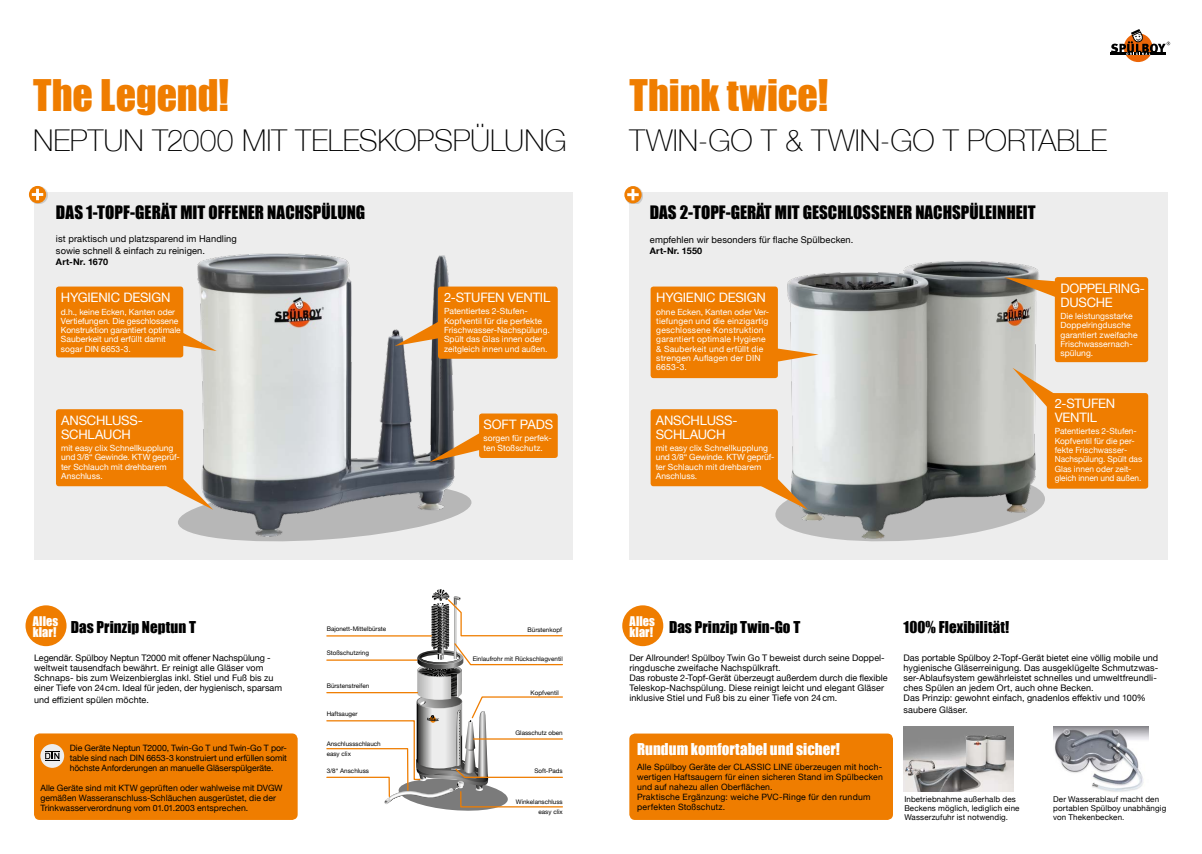
<style>
.page{position:relative;width:1202px;height:854px;background:#fff}
.page>*{position:absolute;margin:0;border:0;box-sizing:border-box;transform-origin:0 0}
.t1{font:40px "Impact";color:#ef7d00}
.t2{font:100 30px "Helvetica Neue";color:#000}
.t3{font:17px "Impact";color:#000}
.t4{font:15px "Impact";letter-spacing:.005em;color:#000}
.t5{font:15px "Impact";color:#fff}
.t6{font:13px/14px "Helvetica Neue";letter-spacing:-.015em;color:#fff}
.t7{font:12.3px/11.1px "Impact";letter-spacing:.005em;color:#fff}
.t8{font:9.3px/11.5px "Helvetica Neue";letter-spacing:.01em;color:#000}
.t9{font:9px/10px "Helvetica Neue";letter-spacing:.01em;color:#000}
.t10{font:700 9px "Helvetica Neue";letter-spacing:.02em;color:#000}
.t11{font:8.7px/10px "Helvetica Neue";letter-spacing:.01em;color:#000}
.t12{font:8.5px/9.3px "Helvetica Neue";letter-spacing:.005em;color:#fff}
.t13{font:8.5px/9.3px "Helvetica Neue";letter-spacing:.025em;color:#fff}
.t14{font:8px/9px "Helvetica Neue";letter-spacing:.015em;color:#000}
.t15{font:6.3px/10.1px "Helvetica Neue";color:#000}
</style>
<div class="page">
<div style="left:629px;top:192px;width:539px;height:367px;background:#ededed"></div>
<div style="left:34px;top:192px;width:539px;height:367px;background:#ededed"></div>
<img style="left:197px;top:253px;width:269px;height:178px">
<img style="left:770px;top:261px;width:308px;height:228px">
<div style="left:1124px;top:33px;width:28px;height:29px;background:#ec6608;border-radius:50%"></div>
<hr style="left:1110px;top:52px;width:56px;height:3px;background:#000">
<svg style="left:1111px;top:29px;width:59px;height:26px"></svg>
<svg style="left:326px;top:589px;width:237px;height:222px"></svg>
<div style="left:30px;top:186px;width:17px;height:18px;background:#000;opacity:.15"></div>
<svg style="left:29px;top:186px;width:17px;height:17px"></svg>
<svg style="left:32px;top:189px;width:11px;height:11px"></svg>
<div style="left:625px;top:187px;width:18px;height:17px;background:#000;opacity:.15"></div>
<svg style="left:624px;top:186px;width:18px;height:17px"></svg>
<svg style="left:627px;top:189px;width:12px;height:11px"></svg>
<div style="left:56px;top:286px;width:127px;height:71px;background:#ef7d00;border-radius:3px"></div>
<div style="left:56px;top:409px;width:127px;height:77px;background:#ef7d00;border-radius:3px"></div>
<div style="left:479px;top:413px;width:79px;height:45px;background:#ef7d00;border-radius:3px"></div>
<svg style="left:778px;top:345px;width:41px;height:21px"></svg>
<div style="left:651px;top:286px;width:127px;height:92px;background:#ef7d00;border-radius:3px"></div>
<div style="left:438px;top:286px;width:120px;height:72px;background:#ef7d00;border-radius:3px"></div>
<svg style="left:395px;top:319px;width:43px;height:27px"></svg>
<div style="left:1055px;top:277px;width:93px;height:85px;background:#ef7d00;border-radius:3px"></div>
<svg style="left:145px;top:431px;width:337px;height:111px"></svg>
<div style="left:629px;top:733px;width:264px;height:86px;background:#ef7d00;border-radius:6px"></div>
<div style="left:26px;top:605px;width:41px;height:41px;background:#ef7d00;border-radius:50%"></div>
<svg style="left:183px;top:325px;width:34px;height:26px"></svg>
<svg style="left:1004px;top:277px;width:59px;height:20px"></svg>
<div style="left:34px;top:733px;width:264px;height:86px;background:#ef7d00;border-radius:6px"></div>
<svg style="left:40px;top:743px;width:24px;height:24px"></svg>
<svg style="left:45px;top:750px;width:14px;height:11px"></svg>
<div style="left:622px;top:605px;width:41px;height:41px;background:#ef7d00;border-radius:50%"></div>
<div style="left:1047px;top:393px;width:101px;height:95px;background:#ef7d00;border-radius:3px"></div>
<svg style="left:1012px;top:367px;width:51px;height:42px"></svg>
<svg style="left:740px;top:455px;width:306px;height:87px"></svg>
<div style="left:651px;top:409px;width:127px;height:77px;background:#ef7d00;border-radius:3px"></div>
<img style="left:904px;top:726px;width:109px;height:65px">
<img style="left:1053px;top:726px;width:95px;height:66px">
<h1 class="t1" style="left:33px;top:64px;width:197px">The Legend!</h1>
<h2 class="t2" style="left:33px;top:117px;width:535px">NEPTUN T2000 MIT TELESKOPSPÜLUNG</h2>
<h3 class="t3" style="left:56px;top:199px;width:311px">DAS 1-TOPF-GERÄT MIT OFFENER NACHSPÜLUNG</h3>
<p class="t8" style="left:56px;top:234px;width:182px">ist praktisch und platzsparend im Handling sowie schnell &amp; einfach zu reinigen.</p>
<p class="t10" style="left:56px;top:254px;width:54px">Art-Nr. 1670</p>
<h3 class="t6" style="left:61px;top:291px;width:111px">HYGIENIC DESIGN</h3>
<p class="t12" style="left:61px;top:307px;width:121px">d.h., keine Ecken, Kanten oder<br>Vertiefungen. Die geschlossene<br>Konstruktion garantiert optimale<br>Sauberkeit und erfüllt damit sogar DIN 6653-3.</p>
<h3 class="t6" style="left:61px;top:414px;width:83px">ANSCHLUSS-<br>SCHLAUCH</h3>
<p class="t12" style="left:61px;top:444px;width:120px">mit easy clix Schnellkupplung und 3/8“ Gewinde. KTW geprüf&shy;ter Schlauch mit drehbarem<br>Anschluss.</p>
<h3 class="t6" style="left:444px;top:291px;width:108px">2-STUFEN VENTIL</h3>
<p class="t12" style="left:444px;top:307px;width:107px">Patentiertes 2-Stufen-<br>Kopfventil für die perfekte<br>Frischwasser-Nachspülung.<br>Spült das Glas innen oder zeitgleich innen und außen.</p>
<h3 class="t6" style="left:483px;top:418px;width:71px">SOFT PADS</h3>
<p class="t12" style="left:483px;top:434px;width:70px">sorgen für perfek&shy;ten Stoßschutz.</p>
<h1 class="t1" style="left:629px;top:64px;width:200px">Think twice!</h1>
<h2 class="t2" style="left:629px;top:117px;width:479px">TWIN-GO T &amp; TWIN-GO T PORTABLE</h2>
<h3 class="t3" style="left:650px;top:199px;width:387px">DAS 2-TOPF-GERÄT MIT GESCHLOSSENER NACHSPÜLEINHEIT</h3>
<p class="t8" style="left:650px;top:234px;width:205px">empfehlen wir besonders für flache Spülbecken.</p>
<p class="t10" style="left:650px;top:243px;width:54px">Art-Nr. 1550</p>
<h3 class="t6" style="left:656px;top:291px;width:111px">HYGIENIC DESIGN</h3>
<p class="t13" style="left:656px;top:307px;width:115px">ohne Ecken, Kanten oder Ver&shy;tiefungen und die einzigartig geschlossene Konstruktion garantiert optimale Hygiene &amp; Sauberkeit und erfüllt die strengen Auflagen der DIN<br>6653-3.</p>
<h3 class="t6" style="left:656px;top:414px;width:83px">ANSCHLUSS-<br>SCHLAUCH</h3>
<p class="t12" style="left:656px;top:444px;width:120px">mit easy clix Schnellkupplung und 3/8“ Gewinde. KTW geprüf&shy;ter Schlauch mit drehbarem<br>Anschluss.</p>
<h3 class="t6" style="left:1060px;top:282px;width:86px">DOPPELRING-<br>DUSCHE</h3>
<p class="t12" style="left:1060px;top:312px;width:78px">Die leistungsstarke<br>Doppelringdusche garantiert zweifache<br>Frischwassernach&shy;spülung.</p>
<h3 class="t6" style="left:1055px;top:397px;width:62px">2-STUFEN<br>VENTIL</h3>
<p class="t12" style="left:1055px;top:427px;width:89px">Patentiertes 2-Stufen-<br>Kopfventil für die per&shy;fekte Frischwasser-<br>Nachspülung. Spült das<br>Glas innen oder zeit&shy;gleich innen und außen.</p>
<h3 class="t7" style="left:33px;top:614px;width:27px">Alles</h3>
<h3 class="t7" style="left:630px;top:614px;width:27px">Alles klar!</h3>
<h3 class="t4" style="left:33px;top:615px;width:165px"><sub>klar!</sub> Das Prinzip Neptun T</h3>
<h3 class="t4" style="left:669px;top:615px;width:133px">Das Prinzip Twin-Go T</h3>
<p class="t9" style="left:629px;top:653px;width:260px">Der Allrounder! Spülboy Twin Go T beweist durch seine Doppel&shy;ringdusche zweifache Nachspülkraft.<br>Das robuste 2-Topf-Gerät überzeugt außerdem durch die flexible Teleskop-Nachspülung. Diese reinigt leicht und elegant Gläser inklusive Stiel und Fuß bis zu einer Tiefe von 24cm.</p>
<p class="t15" style="left:327px;top:623px;width:61px">Bajonett-Mittelbürste</p>
<p class="t15" style="left:528px;top:624px;width:36px">Bürstenkopf</p>
<p class="t15" style="left:327px;top:647px;width:44px">Stoßschutzring</p>
<p class="t9" style="left:34px;top:653px;width:250px">Legendär. Spülboy Neptun T2000 mit offener Nachspülung - weltweit tausendfach bewährt. Er reinigt alle Gläser vom Schnaps- bis zum Weizenbierglas inkl. Stiel und Fuß bis zu einer Tiefe von 24cm. Ideal für jeden, der hygienisch, sparsam</p>
<p class="t9" style="left:34px;top:694px;width:116px">und effizient spülen möchte.</p>
<p class="t15" style="left:473px;top:654px;width:92px">Einlaufrohr mit Rückschlagventil</p>
<p class="t15" style="left:327px;top:680px;width:44px">Bürstenstreifen</p>
<p class="t15" style="left:531px;top:687px;width:30px">Kopfventil</p>
<p class="t11" style="left:70px;top:743px;width:219px;text-align:justify">Die Geräte Neptun T2000, Twin-Go T und Twin-Go T por&shy;table sind nach DIN 6653-3 konstruiert und erfüllen somit höchste Anforderungen an manuelle Gläserspülgeräte.</p>
<p class="t11" style="left:40px;top:783px;width:244px">Alle Geräte sind mit KTW geprüften oder wahlweise mit DVGW gemäßen Wasseranschluss-Schläuchen ausgerüstet, die der<br>Trinkwasserverordnung vom 01.01.2003 entsprechen.</p>
<p class="t15" style="left:327px;top:709px;width:32px">Haftsauger</p>
<p class="t15" style="left:327px;top:738px;width:56px">Anschlussschlauch easy clix</p>
<p class="t15" style="left:327px;top:766px;width:44px">3/8“ Anschluss</p>
<p class="t15" style="left:515px;top:728px;width:49px">Glasschutz oben</p>
<p class="t15" style="left:534px;top:765px;width:30px">Soft-Pads</p>
<p class="t15" style="left:516px;top:796px;width:48px;text-align:right">Winkelanschluss easy clix</p>
<h3 class="t5" style="left:637px;top:737px;width:204px">Rundum komfortabel und sicher!</h3>
<p class="t11" style="left:637px;top:762px;width:247px">Alle Spülboy Geräte der CLASSIC LINE überzeugen mit hoch&shy;wertigen Haftsaugern für einen sicheren Stand im Spülbecken und auf nahezu allen Oberflächen.<br>Praktische Ergänzung: weiche PVC-Ringe für den rundum perfekten Stoßschutz.</p>
<h3 class="t4" style="left:904px;top:615px;width:107px">100% Flexibilität!</h3>
<p class="t9" style="left:904px;top:653px;width:256px">Das portable Spülboy 2-Topf-Gerät bietet eine völlig mobile und hygienische Gläserreinigung. Das ausgeklügelte Schmutzwas&shy;ser-Ablaufsystem gewährleistet schnelles und umweltfreundli&shy;ches Spülen an jedem Ort, auch ohne Becken.<br>Das Prinzip: gewohnt einfach, gnadenlos effektiv und 100%</p>
<p class="t9" style="left:904px;top:704px;width:66px">saubere Gläser.</p>
<p class="t14" style="left:904px;top:794px;width:117px">Inbetriebnahme außerhalb des<br>Beckens möglich, lediglich eine<br>Wasserzufuhr ist notwendig.</p>
<p class="t14" style="left:1053px;top:794px;width:115px">Der Wasserablauf macht den portablen Spülboy unabhängig von Thekenbecken.</p>
</div>
